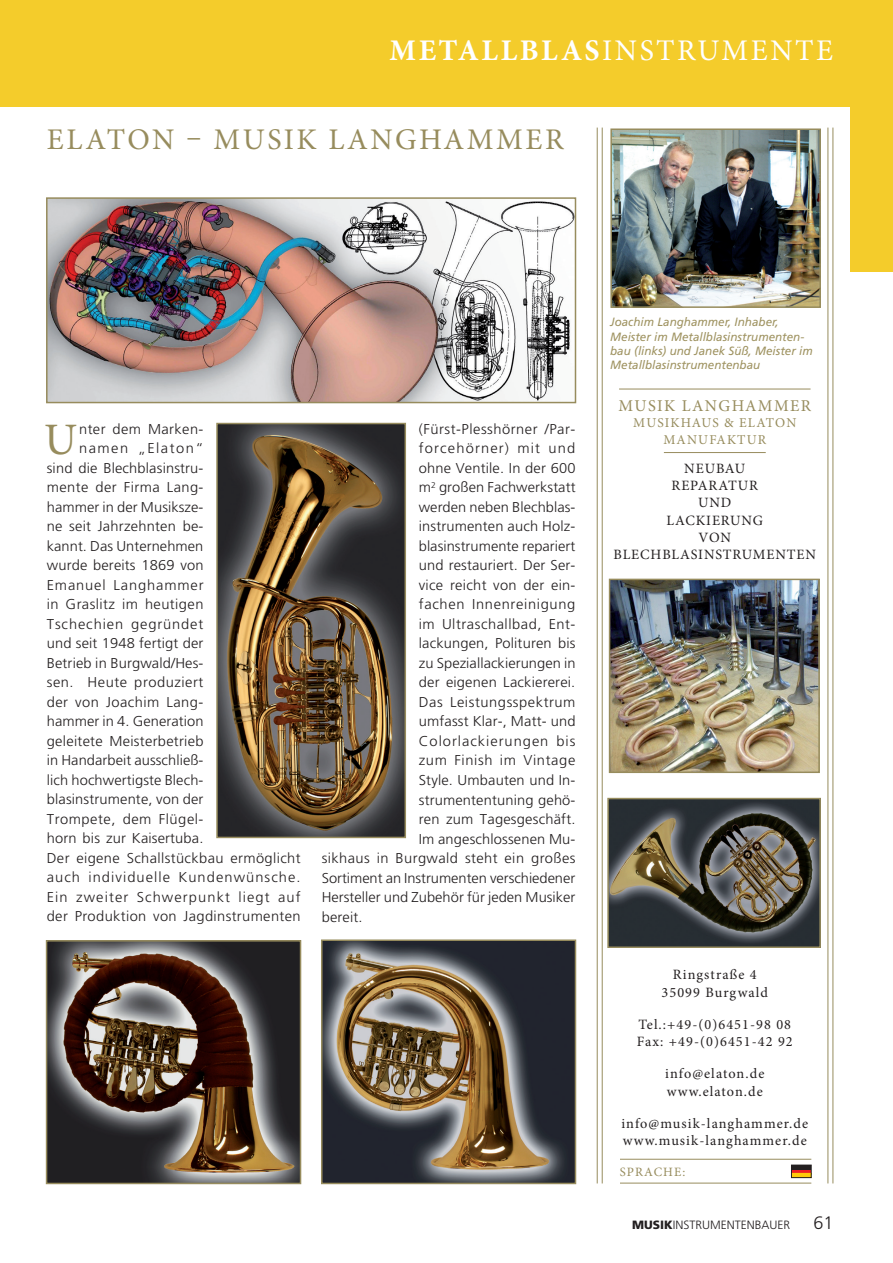
<style>
.page{position:relative;width:893px;height:1263px;background:#fff}
.page>*{position:absolute;margin:0;border:0;box-sizing:border-box;transform-origin:0 0}
.t1{font:45px "Minion Pro";color:#978c5d}
.t2{font:30px "Minion Pro";letter-spacing:.085em;color:#978c5d}
.t3{font:30px "Minion Pro";letter-spacing:.085em;color:#fff}
.t4{font:300 18px "Frutiger LT Std";color:#231f20}
.t5{font:16.5px "Minion Pro";letter-spacing:.085em;color:#978c5d}
.t6{font:300 14.25px "Frutiger LT Std";letter-spacing:.01em;color:#231f20}
.t7{font:14.25px/17.2px "Minion Pro";letter-spacing:.07em;color:#231f20}
.t8{font:300 14.25px "Frutiger LT Std";letter-spacing:.03em;color:#231f20}
.t9{font:300 14.25px "Frutiger LT Std";letter-spacing:.035em;color:#231f20}
.t10{font:300 14.25px "Frutiger LT Std";letter-spacing:.045em;color:#231f20}
.t11{font:300 14.25px "Frutiger LT Std";letter-spacing:.06em;color:#231f20}
.t12{font:300 14.25px "Frutiger LT Std";letter-spacing:.07em;color:#231f20}
.t13{font:300 14.25px "Frutiger LT Std";letter-spacing:.075em;color:#231f20}
.t14{font:300 14.25px "Frutiger LT Std";letter-spacing:.04em;color:#231f20}
.t15{font:300 14.25px "Frutiger LT Std";letter-spacing:.065em;color:#231f20}
.t16{font:300 14.25px "Frutiger LT Std";letter-spacing:.08em;color:#231f20}
.t17{font:300 14.25px "Frutiger LT Std";letter-spacing:.1em;color:#231f20}
.t18{font:13.5px/16.5px "Minion Pro";letter-spacing:.085em;color:#978c5d;text-align:center}
.t19{font:12.75px "Minion Pro";letter-spacing:.08em;color:#978c5d}
.t20{font:italic 12px/14.2px "Frutiger LT Std";color:#9f9361}
.t21{font:300 12px "Frutiger LT Std";color:#231f20}
.s1{font-weight:700}
.s2{font-weight:900}
</style>
<div class="page">
<div style="left:0;top:0;width:893px;height:106px;background:#f4cc2b"></div>
<div style="left:850px;top:0;width:43px;height:271px;background:#f4cc2b"></div>
<hr style="left:602px;top:128px;width:1px;height:1055px;background:#978c5d">
<hr style="left:597px;top:128px;width:1px;height:1055px;background:#978c5d">
<hr style="left:832px;top:128px;width:1px;height:1055px;background:#978c5d">
<hr style="left:827px;top:128px;width:1px;height:1055px;background:#978c5d">
<img style="left:219px;top:426px;width:184px;height:409px">
<div style="left:216px;top:423px;width:190px;height:415px;border:2px solid #978c5d"></div>
<svg style="left:793px;top:1169px;width:16px;height:4px"></svg>
<hr style="left:791px;top:1165px;width:20px;height:4px;background:#231f20">
<div style="left:791px;top:1173px;width:20px;height:4px;border:1px solid #feca0a"></div>
<div style="left:791px;top:1165px;width:20px;height:13px;border:1px solid #231f20"></div>
<hr style="left:620px;top:1159px;width:191px;height:1px;background:#978c5d">
<hr style="left:620px;top:1183px;width:191px;height:1px;background:#978c5d">
<hr style="left:619px;top:389px;width:191px;height:1px;background:#978c5d">
<hr style="left:664px;top:452px;width:102px;height:1px;background:#978c5d">
<img style="left:613px;top:131px;width:205px;height:174px">
<div style="left:610px;top:128px;width:211px;height:180px;border:2px solid #978c5d"></div>
<img style="left:49px;top:200px;width:524px;height:200px">
<div style="left:46px;top:197px;width:530px;height:206px;border:2px solid #978c5d"></div>
<img style="left:612px;top:582px;width:205px;height:188px">
<div style="left:609px;top:579px;width:211px;height:194px;border:2px solid #978c5d"></div>
<img style="left:610px;top:801px;width:208px;height:144px">
<div style="left:607px;top:798px;width:214px;height:150px;border:2px solid #978c5d"></div>
<img style="left:49px;top:943px;width:249px;height:238px">
<div style="left:46px;top:940px;width:255px;height:244px;border:2px solid #978c5d"></div>
<img style="left:324px;top:942px;width:249px;height:239px">
<div style="left:321px;top:939px;width:255px;height:245px;border:2px solid #978c5d"></div>
<h2 class="t3" style="left:390px;top:30px;width:445px"><span class="s1">METALLBLAS</span>INSTRUMENTE</h2>
<h2 class="t2" style="left:47px;top:120px;width:518px">ELATON – MUSIK LANGHAMMER</h2>
<p class="t8" style="left:79px;top:421px;width:126px">nter dem Marken-</p>
<p class="t17" style="left:79px;top:440px;width:126px">namen „Elaton“</p>
<p class="t6" style="left:47px;top:460px;width:158px">sind die Blechblasinstru-</p>
<p class="t8" style="left:47px;top:479px;width:158px">mente der Firma Lang-</p>
<p class="t6" style="left:47px;top:499px;width:158px">hammer in der Musiksze-</p>
<p class="t6" style="left:47px;top:518px;width:158px">ne seit Jahrzehnten be-</p>
<p class="t6" style="left:47px;top:538px;width:158px">kannt. Das Unternehmen</p>
<p class="t6" style="left:47px;top:557px;width:158px">wurde bereits 1869 von</p>
<p class="t11" style="left:47px;top:577px;width:158px">Emanuel Langhammer</p>
<p class="t8" style="left:47px;top:596px;width:158px">in Graslitz im heutigen</p>
<p class="t11" style="left:47px;top:616px;width:158px">Tschechien gegründet</p>
<p class="t6" style="left:47px;top:635px;width:158px">und seit 1948 fertigt der</p>
<p class="t6" style="left:47px;top:655px;width:158px">Betrieb in Burgwald/Hes-</p>
<p class="t9" style="left:47px;top:674px;width:158px">sen. Heute produziert</p>
<p class="t8" style="left:47px;top:694px;width:158px">der von Joachim Lang-</p>
<p class="t6" style="left:47px;top:713px;width:158px">hammer in 4. Generation</p>
<p class="t6" style="left:47px;top:733px;width:158px">geleitete Meisterbetrieb</p>
<p class="t6" style="left:47px;top:752px;width:158px">in Handarbeit ausschließ-</p>
<p class="t6" style="left:47px;top:772px;width:158px">lich hochwertigste Blech-</p>
<p class="t6" style="left:47px;top:791px;width:158px">blasinstrumente, von der</p>
<p class="t9" style="left:47px;top:811px;width:158px">Trompete, dem Flügel-</p>
<p class="t6" style="left:47px;top:830px;width:158px">horn bis zur Kaisertuba.</p>
<p class="t6" style="left:47px;top:850px;width:255px">Der eigene Schallstückbau ermöglicht</p>
<p class="t12" style="left:47px;top:869px;width:255px">auch individuelle Kundenwünsche.</p>
<p class="t13" style="left:47px;top:889px;width:255px">Ein zweiter Schwerpunkt liegt auf</p>
<p class="t6" style="left:47px;top:908px;width:255px">der Produktion von Jagdinstrumenten</p>
<h1 class="t1" style="left:44px;top:409px;width:35px">U</h1>
<p class="t9" style="left:419px;top:421px;width:158px">(Fürst-Plesshörner /Par-</p>
<p class="t16" style="left:419px;top:440px;width:158px">forcehörner) mit und</p>
<p class="t6" style="left:419px;top:460px;width:158px">ohne Ventile. In der 600</p>
<p class="t6" style="left:419px;top:479px;width:158px">m<sup>2</sup> großen Fachwerkstatt</p>
<p class="t6" style="left:419px;top:499px;width:158px">werden neben Blechblas-</p>
<p class="t6" style="left:419px;top:518px;width:158px">instrumenten auch Holz-</p>
<p class="t6" style="left:419px;top:538px;width:158px">blasinstrumente repariert</p>
<p class="t6" style="left:419px;top:557px;width:158px">und restauriert. Der Ser-</p>
<p class="t6" style="left:419px;top:577px;width:158px">vice reicht von der ein-</p>
<p class="t10" style="left:419px;top:596px;width:158px">fachen Innenreinigung</p>
<p class="t9" style="left:419px;top:616px;width:158px">im Ultraschallbad, Ent-</p>
<p class="t6" style="left:419px;top:635px;width:158px">lackungen, Polituren bis</p>
<p class="t6" style="left:419px;top:655px;width:158px">zu Speziallackierungen in</p>
<p class="t6" style="left:419px;top:674px;width:158px">der eigenen Lackiererei.</p>
<p class="t14" style="left:419px;top:694px;width:158px">Das Leistungsspektrum</p>
<p class="t6" style="left:419px;top:713px;width:158px">umfasst Klar-, Matt- und</p>
<p class="t15" style="left:419px;top:733px;width:158px">Colorlackierungen bis</p>
<p class="t10" style="left:419px;top:752px;width:158px">zum Finish im Vintage</p>
<p class="t6" style="left:419px;top:772px;width:158px">Style. Umbauten und In-</p>
<p class="t6" style="left:419px;top:791px;width:158px">strumententuning gehö-</p>
<p class="t6" style="left:419px;top:811px;width:158px">ren zum Tagesgeschäft.</p>
<p class="t6" style="left:419px;top:830px;width:158px">Im angeschlossenen Mu-</p>
<p class="t8" style="left:322px;top:850px;width:255px">sikhaus in Burgwald steht ein großes</p>
<p class="t6" style="left:322px;top:869px;width:255px">Sortiment an Instrumenten verschiedener</p>
<p class="t6" style="left:322px;top:889px;width:255px">Hersteller und Zubehör für jeden Musiker</p>
<p class="t6" style="left:322px;top:908px;width:42px">bereit.</p>
<p class="t20" style="left:610px;top:315px;width:204px">Joachim Langhammer, Inhaber, Meister im Metallblasinstrumenten&shy;bau (links) und Janek Süß, Meister im Metallblasinstrumentenbau</p>
<p class="t5" style="left:618px;top:394px;width:194px">MUSIK LANGHAMMER</p>
<p class="t18" style="left:633px;top:415px;width:165px">MUSIKHAUS &amp; ELATON<br>MANUFAKTUR</p>
<p class="t7" style="left:614px;top:460px;width:204px;text-align:center">NEUBAU<br>REPARATUR<br>UND<br>LACKIERUNG<br>VON<br>BLECHBLASINSTRUMENTEN</p>
<p class="t7" style="left:661px;top:966px;width:108px;text-align:center">Ringstraße 4<br>35099 Burgwald</p>
<p class="t7" style="left:637px;top:1016px;width:157px">Tel.:+49-(0)6451-98 08<br>Fax: +49-(0)6451-42 92</p>
<p class="t7" style="left:665px;top:1065px;width:101px">info@elaton.de www.elaton.de</p>
<p class="t7" style="left:621px;top:1115px;width:188px">info@musik-langhammer.de www.musik-langhammer.de</p>
<p class="t19" style="left:620px;top:1163px;width:67px">SPRACHE:</p>
<p class="t21" style="left:632px;top:1218px;width:160px"><span class="s2">MUSIK</span>INSTRUMENTENBAUER</p>
<p class="t4" style="left:813px;top:1212px;width:22px">61</p>
</div>
